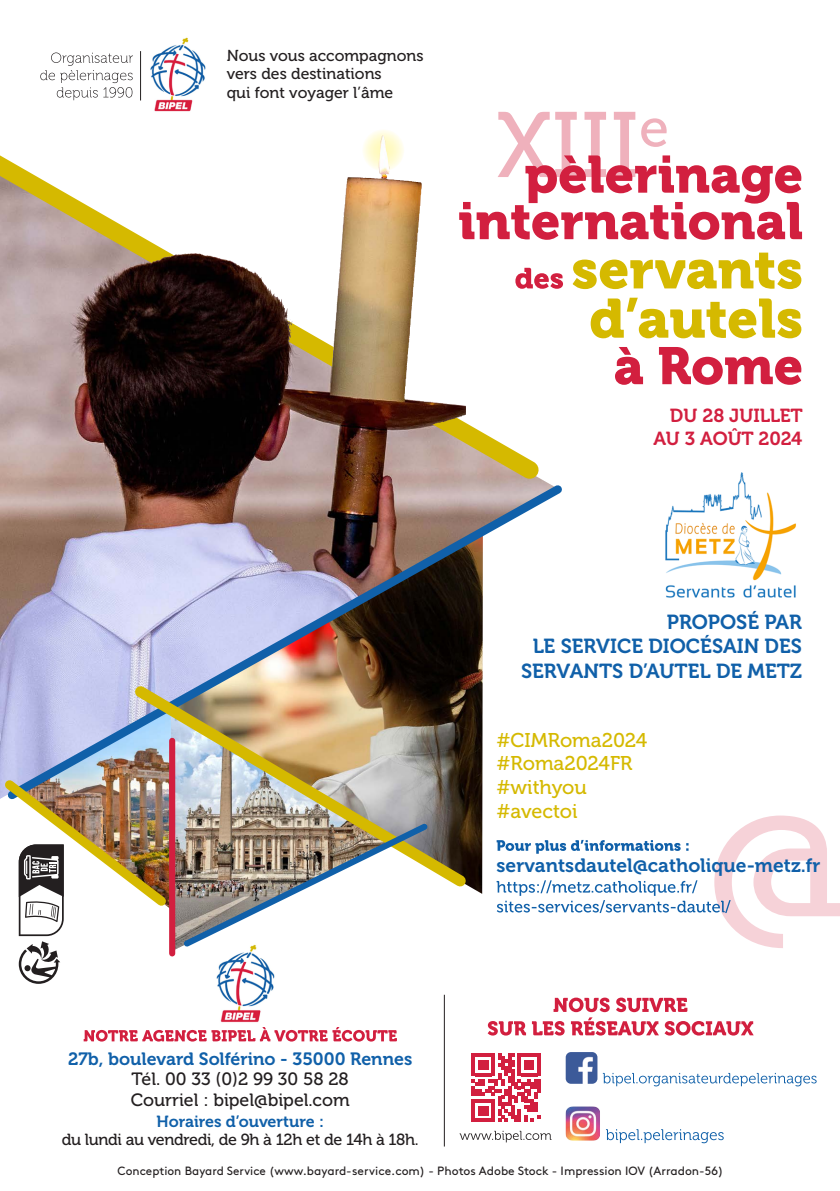
<style>
.page{position:relative;width:840px;height:1191px;background:#fff}
.page>*{position:absolute;margin:0;border:0;box-sizing:border-box;transform-origin:0 0}
.t1{font:92.4px "Museo 500";color:#efb1bc}
.t2{font:20.2px/24.2px "Museo 700";color:#1060a9;text-align:center}
.t3{font:19.8px "Museo 500";color:#d5b900}
.t4{font:19.2px "Museo 700";color:#1060a9}
.t5{font:18.8px/22.6px "Museo 700";letter-spacing:-.005em;color:#d21f3f;text-align:right}
.t6{font:17.8px "Museo 500";color:#231f20}
.t7{font:17.8px "Museo 700";color:#1060a9}
.t8{font:16px "Museo 500";letter-spacing:-.02em;color:#231f20}
.t9{font:16px "Museo 700";color:#1060a9}
.ART_Chapo{font:15.8px "Museo 500";color:#231f20}
.t10{font:12px "Brown";color:#231f20}
</style>
<div class="page">
<img style="left:220px;top:993px;width:49px;height:30px">
<svg style="left:487px;top:997px;width:266px;height:38px"></svg>
<svg style="left:459px;top:1130px;width:92px;height:12px"></svg>
<svg style="left:471px;top:1053px;width:69px;height:69px"></svg>
<svg style="left:602px;top:1073px;width:214px;height:13px"></svg>
<img style="left:565px;top:1052px;width:32px;height:31px">
<svg style="left:606px;top:1129px;width:117px;height:14px"></svg>
<img style="left:565px;top:1106px;width:34px;height:34px">
<hr style="left:444px;top:994px;width:1px;height:152px;background:#231f20">
<img style="left:150px;top:37px;width:56px;height:71px">
<svg style="left:40px;top:52px;width:93px;height:48px"></svg>
<hr style="left:140px;top:51px;width:1px;height:49px;background:#231f20">
<svg style="left:615px;top:347px;width:185px;height:38px"></svg>
<svg style="left:590px;top:298px;width:211px;height:40px"></svg>
<svg style="left:572px;top:253px;width:229px;height:36px"></svg>
<svg style="left:560px;top:273px;width:2px;height:16px"></svg>
<svg style="left:553px;top:155px;width:248px;height:85px"></svg>
<img style="left:665px;top:473px;width:131px;height:125px">
<svg style="left:0;top:108px;width:553px;height:386px"></svg>
<img style="left:1px;top:478px;width:561px;height:328px">
<img style="left:125px;top:676px;width:350px;height:214px">
<img style="left:0;top:708px;width:432px;height:285px">
<svg style="left:389px;top:372px;width:70px;height:42px"></svg>
<img style="left:325px;top:135px;width:57px;height:257px">
<svg style="left:84px;top:1027px;width:313px;height:14px"></svg>
<svg style="left:496px;top:815px;width:343px;height:133px"></svg>
<p class="ART_Chapo" style="left:226px;top:47px;width:198px">Nous vous accompagnons</p>
<p class="ART_Chapo" style="left:226px;top:65px;width:156px">vers des destinations</p>
<p class="ART_Chapo" style="left:226px;top:83px;width:168px">qui font voyager l’âme</p>
<p class="t1" style="left:496px;top:95px;width:174px">XIII<sup>e</sup></p>
<p class="t7" style="left:68px;top:1048px;width:345px">27b, boulevard Solférino - 35000 Rennes</p>
<p class="t6" style="left:131px;top:1069px;width:219px">Tél. 00 33 (0)2 99 30 58 28</p>
<p class="t6" style="left:131px;top:1090px;width:220px">Courriel : bipel@bipel.com</p>
<p class="t9" style="left:156px;top:1112px;width:169px">Horaires d’ouverture :</p>
<p class="t8" style="left:62px;top:1131px;width:358px">du lundi au vendredi, de 9h à 12h et de 14h à 18h.</p>
<p class="t5" style="left:653px;top:405px;width:151px">DU 28 JUILLET<br>AU 3 AOÛT 2024</p>
<p class="t2" style="left:666px;top:610px;width:137px">PROPOSÉ PAR</p>
<p class="t2" style="left:520px;top:634px;width:282px">LE SERVICE DIOCÉSAIN DES<br>SERVANTS D’AUTEL DE METZ</p>
<p class="t3" style="left:496px;top:729px;width:152px">#CIMRoma2024</p>
<p class="t3" style="left:496px;top:752px;width:137px">#Roma2024FR</p>
<p class="t3" style="left:496px;top:776px;width:92px">#withyou</p>
<p class="t3" style="left:496px;top:800px;width:82px">#avectoi</p>
<p class="t4" style="left:496px;top:854px;width:325px">servantsdautel@catholique-metz.fr</p>
<p class="t10" style="left:117px;top:1161px;width:607px">Conception Bayard Service (www.bayard-service.com) - Photos Adobe Stock - Impression IOV (Arradon-56)</p>
</div>
